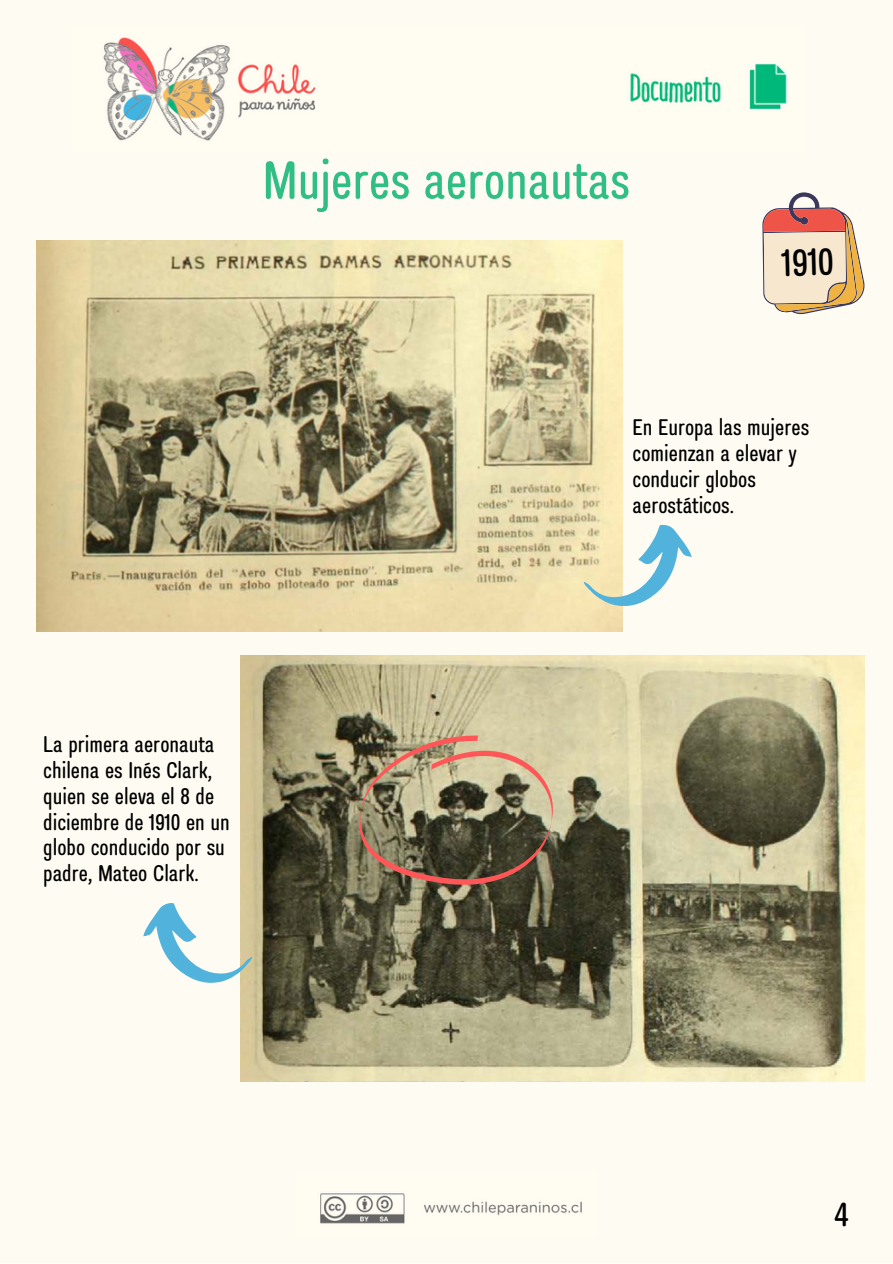
<style>
.page{position:relative;width:893px;height:1264px;background:#fff}
.page>*{position:absolute;margin:0;border:0;box-sizing:border-box;transform-origin:0 0}
.t1{font:500 condensed 52.5px "Prachason Neue Mon";color:#31be85}
.t2{font:500 condensed 37.5px "Prachason Neue Mon";color:#000}
.t3{font:500 condensed 33px "Prachason Neue Mon";color:#000}
.t4{font:500 condensed 22.5px/25.8px "Prachason Neue Mon";color:#000}
</style>
<div class="page">
<div style="left:0;top:0;width:892px;height:1262px;background:#fefcf2"></div>
<img style="left:103px;top:37px;width:684px;height:104px">
<img style="left:320px;top:1193px;width:262px;height:31px">
<img style="left:36px;top:241px;width:586px;height:390px">
<svg style="left:582px;top:524px;width:110px;height:83px"></svg>
<img style="left:241px;top:656px;width:623px;height:425px">
<svg style="left:762px;top:192px;width:103px;height:123px"></svg>
<svg style="left:143px;top:901px;width:109px;height:83px"></svg>
<svg style="left:358px;top:735px;width:195px;height:150px;background:#89785e"></svg>
<h1 class="t1" style="left:263px;top:156px;width:369px">Mujeres aeronautas</h1>
<h2 class="t2" style="left:781px;top:246px;width:54px;rotate:-2deg">1910</h2>
<p class="t4" style="left:632px;top:415px;width:178px">En Europa las mujeres comienzan a elevar y conducir globos aerostáticos.</p>
<p class="t4" style="left:43px;top:732px;width:188px">La primera aeronauta chilena es Inés Clark, quien se eleva el 8 de diciembre de 1910 en un globo conducido por su padre, Mateo Clark.</p>
<h3 class="t3" style="left:834px;top:1199px;width:15px">4</h3>
</div>
